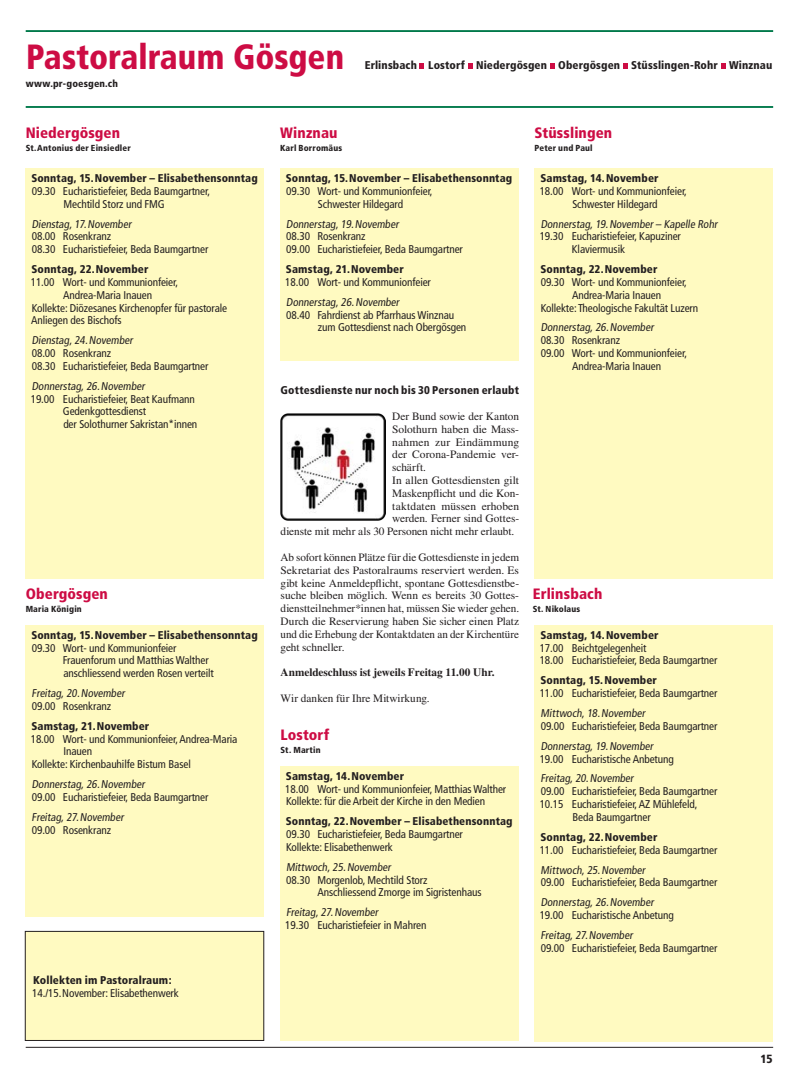
<style>
.page{position:relative;width:798px;height:1081px;background:#fff}
.page>*{position:absolute;margin:0;border:0;box-sizing:border-box;transform-origin:0 0}
.t1{font:900 condensed 35px "Frutiger";color:#cd0c44;scale:.95 1}
.t2{font:900 condensed 15px "Frutiger";letter-spacing:.005em;color:#cd0c44}
.t3{font:900 condensed 11.88px "Frutiger";color:#231f20}
.t4{font:condensed 11.25px/12.9px "Frutiger";letter-spacing:-.01em;color:#231f20}
.t5{font:11.25px/12.8px "Times";color:#231f20;text-align:justify}
.t6{font:900 condensed 11.25px "Frutiger";letter-spacing:.01em;color:#231f20}
.t7{font:700 11.25px "Times";color:#231f20}
.t8{font:900 condensed 10px "Frutiger";letter-spacing:.015em;color:#231f20}
.t9{font:900 condensed 8.75px "Frutiger";letter-spacing:.02em;color:#231f20}
</style>
<div class="page">
<hr style="left:26px;top:30px;width:746px;height:2px;background:#00794a">
<hr style="left:26px;top:106px;width:746px;height:2px;background:#00794a">
<div style="left:26px;top:168px;width:238px;height:410px;background:#fffac1"></div>
<div style="left:26px;top:625px;width:238px;height:291px;background:#fffac1"></div>
<div style="left:280px;top:168px;width:238px;height:193px;background:#fffac1"></div>
<div style="left:534px;top:168px;width:238px;height:410px;background:#fffac1"></div>
<div style="left:280px;top:766px;width:238px;height:274px;background:#fffac1"></div>
<div style="left:534px;top:625px;width:238px;height:416px;background:#fffac1"></div>
<div style="left:25px;top:931px;width:239px;height:109px;background:#fffac1"></div>
<div style="left:25px;top:931px;width:239px;height:109px;border:1px solid #231f20"></div>
<img style="left:280px;top:413px;width:105px;height:108px">
<hr style="left:26px;top:1047px;width:746px;height:1px;background:#231f20">
<svg style="left:468px;top:63px;width:4px;height:5px"></svg>
<svg style="left:623px;top:63px;width:4px;height:5px"></svg>
<svg style="left:721px;top:63px;width:4px;height:5px"></svg>
<svg style="left:550px;top:63px;width:5px;height:5px"></svg>
<svg style="left:419px;top:63px;width:5px;height:5px"></svg>
<h1 class="t1" style="left:26px;top:36px;width:336px">Pastoralraum Gösgen</h1>
<p class="t8" style="left:26px;top:78px;width:94px">www.pr-goesgen.ch</p>
<p class="t6" style="left:364px;top:58px;width:409px">Erlinsbach Lostorf Niedergösgen Obergösgen Stüsslingen-Rohr Winznau</p>
<h2 class="t2" style="left:26px;top:124px;width:96px">Niedergösgen</h2>
<h2 class="t2" style="left:280px;top:124px;width:59px">Winznau</h2>
<h2 class="t2" style="left:534px;top:124px;width:79px">Stüsslingen</h2>
<p class="t9" style="left:26px;top:142px;width:106px">St.Antonius der Einsiedler</p>
<p class="t9" style="left:280px;top:142px;width:64px">Karl Borromäus</p>
<p class="t9" style="left:534px;top:142px;width:59px">Peter und Paul</p>
<p class="t6" style="left:31px;top:171px;width:228px">Sonntag, 15.November – Elisabethensonntag</p>
<p class="t4" style="left:64px;top:184px;width:148px;text-indent:-32px">09.30 Eucharistiefeier, Beda Baumgartner,<br>Mechtild Storz und FMG</p>
<p class="t4" style="left:32px;top:217px;width:178px">Dienstag,17.November<br>08.00 Rosenkranz<br>08.30 Eucharistiefeier, Beda Baumgartner</p>
<p class="t6" style="left:31px;top:262px;width:118px">Sonntag, 22.November</p>
<p class="t4" style="left:31px;top:276px;width:149px">11.00 Wort- und Kommunionfeier,</p>
<p class="t4" style="left:63px;top:288px;width:91px">Andrea-Maria Inauen</p>
<p class="t4" style="left:32px;top:301px;width:197px">Kollekte: Diözesanes Kirchenopfer für pastorale</p>
<p class="t4" style="left:31px;top:314px;width:92px">Anliegen des Bischofs</p>
<p class="t4" style="left:32px;top:334px;width:178px">Dienstag,24.November<br>08.00 Rosenkranz<br>08.30 Eucharistiefeier, Beda Baumgartner</p>
<p class="t4" style="left:32px;top:379px;width:116px">Donnerstag,26.November</p>
<p class="t4" style="left:31px;top:392px;width:166px">19.00 Eucharistiefeier, Beat Kaufmann</p>
<p class="t4" style="left:63px;top:405px;width:85px">Gedenkgottesdienst</p>
<p class="t4" style="left:63px;top:418px;width:135px">der Solothurner Sakristan*innen</p>
<h2 class="t2" style="left:26px;top:585px;width:84px">Obergösgen</h2>
<p class="t9" style="left:26px;top:604px;width:58px">Maria Königin</p>
<p class="t6" style="left:31px;top:628px;width:228px">Sonntag, 15.November – Elisabethensonntag</p>
<p class="t4" style="left:63px;top:641px;width:152px;text-indent:-31px">09.30 Wort- und Kommunionfeier<br>Frauenforum und Matthias Walther anschliessend werden Rosen verteilt</p>
<p class="t4" style="left:32px;top:687px;width:96px">Freitag,20.November<br>09.00 Rosenkranz</p>
<p class="t6" style="left:31px;top:719px;width:119px">Samstag, 21.November</p>
<p class="t4" style="left:31px;top:732px;width:208px">18.00 Wort- und Kommunionfeier, Andrea-Maria</p>
<p class="t4" style="left:64px;top:745px;width:30px">Inauen</p>
<p class="t4" style="left:32px;top:758px;width:160px">Kollekte: Kirchenbauhilfe Bistum Basel</p>
<p class="t4" style="left:32px;top:778px;width:178px">Donnerstag,26.November<br>09.00 Eucharistiefeier, Beda Baumgartner</p>
<p class="t4" style="left:32px;top:810px;width:95px">Freitag,27.November<br>09.00 Rosenkranz</p>
<p class="t6" style="left:286px;top:171px;width:228px">Sonntag, 15.November – Elisabethensonntag</p>
<p class="t4" style="left:286px;top:184px;width:148px;text-align:center">09.30 Wort- und Kommunionfeier,<br>Schwester Hildegard</p>
<p class="t4" style="left:286px;top:217px;width:178px">Donnerstag,19.November<br>08.30 Rosenkranz<br>09.00 Eucharistiefeier, Beda Baumgartner</p>
<p class="t6" style="left:286px;top:262px;width:119px">Samstag, 21.November</p>
<p class="t4" style="left:285px;top:272px;width:147px;line-height:19.9px">18.00 Wort- und Kommunionfeier<br>Donnerstag,26.November</p>
<p class="t4" style="left:318px;top:308px;width:150px;text-indent:-32px">08.40 Fahrdienst ab Pfarrhaus Winznau zum Gottesdienst nach Obergösgen</p>
<p class="t6" style="left:280px;top:384px;width:240px">Gottesdienste nur noch bis 30 Personen erlaubt</p>
<p class="t5" style="left:392px;top:410px;width:128px">Der Bund sowie der Kanton</p>
<p class="t5" style="left:392px;top:422px;width:128px">Solothurn haben die Mass-</p>
<p class="t5" style="left:392px;top:435px;width:128px">nahmen zur Eindämmung</p>
<p class="t5" style="left:392px;top:448px;width:128px">der Corona-Pandemie ver-</p>
<p class="t5" style="left:392px;top:461px;width:35px">schärft.</p>
<p class="t5" style="left:392px;top:474px;width:128px">In allen Gottesdiensten gilt</p>
<p class="t5" style="left:392px;top:486px;width:128px">Maskenpflicht und die Kon-</p>
<p class="t5" style="left:392px;top:499px;width:128px">taktdaten müssen erhoben</p>
<p class="t5" style="left:392px;top:512px;width:128px">werden. Ferner sind Gottes-</p>
<p class="t5" style="left:280px;top:525px;width:235px">dienste mit mehr als 30 Personen nicht mehr erlaubt.</p>
<p class="t5" style="left:280px;top:551px;width:240px">Ab sofort können Plätze für die Gottesdienste in jedem Sekretariat des Pastoralraums reserviert werden. Es gibt keine Anmeldepflicht, spontane Gottesdienstbe&shy;suche bleiben möglich. Wenn es bereits 30 Gottes&shy;dienstteilnehmer*innen hat, müssen Sie wieder gehen.<br>Durch die Reservierung haben Sie sicher einen Platz und die Erhebung der Kontaktdaten an der Kirchentüre geht schneller.</p>
<p class="t7" style="left:280px;top:666px;width:215px">Anmeldeschluss ist jeweils Freitag 11.00 Uhr.</p>
<p class="t5" style="left:280px;top:691px;width:150px">Wir danken für Ihre Mitwirkung.</p>
<h2 class="t2" style="left:280px;top:726px;width:50px">Lostorf</h2>
<p class="t9" style="left:280px;top:745px;width:42px">St. Martin</p>
<p class="t6" style="left:286px;top:769px;width:120px">Samstag, 14.November</p>
<p class="t4" style="left:285px;top:782px;width:222px">18.00 Wort- und Kommunionfeier, Matthias Walther<br>Kollekte: für die Arbeit der Kirche in den Medien</p>
<p class="t6" style="left:286px;top:814px;width:228px">Sonntag, 22.November – Elisabethensonntag</p>
<p class="t4" style="left:286px;top:828px;width:178px">09.30 Eucharistiefeier, Beda Baumgartner<br>Kollekte: Elisabethenwerk</p>
<p class="t4" style="left:286px;top:860px;width:108px">Mittwoch,25.November</p>
<p class="t4" style="left:286px;top:873px;width:143px">08.30 Morgenlob, Mechtild Storz</p>
<p class="t4" style="left:317px;top:886px;width:166px">Anschliessend Zmorge im Sigristenhaus</p>
<p class="t4" style="left:285px;top:906px;width:143px">Freitag,27.November<br>19.30 Eucharistiefeier in Mahren</p>
<p class="t6" style="left:540px;top:171px;width:120px">Samstag, 14.November</p>
<p class="t4" style="left:539px;top:184px;width:149px;text-align:center">18.00 Wort- und Kommunionfeier,<br>Schwester Hildegard</p>
<p class="t4" style="left:540px;top:217px;width:180px">Donnerstag,19.November– Kapelle Rohr</p>
<p class="t4" style="left:539px;top:230px;width:143px">19.30 Eucharistiefeier, Kapuziner</p>
<p class="t4" style="left:571px;top:243px;width:55px">Klaviermusik</p>
<p class="t6" style="left:540px;top:262px;width:118px">Sonntag, 22.November</p>
<p class="t4" style="left:540px;top:276px;width:148px">09.30 Wort- und Kommunionfeier,</p>
<p class="t4" style="left:572px;top:288px;width:91px">Andrea-Maria Inauen</p>
<p class="t4" style="left:540px;top:301px;width:159px">Kollekte: Theologische Fakultät Luzern</p>
<p class="t4" style="left:540px;top:321px;width:116px">Donnerstag,26.November</p>
<p class="t4" style="left:540px;top:334px;width:81px">08.30 Rosenkranz</p>
<p class="t4" style="left:540px;top:347px;width:148px">09.00 Wort- und Kommunionfeier,</p>
<p class="t4" style="left:572px;top:359px;width:91px">Andrea-Maria Inauen</p>
<h2 class="t2" style="left:532px;top:585px;width:71px">Erlinsbach</h2>
<p class="t9" style="left:532px;top:604px;width:49px">St. Nikolaus</p>
<p class="t6" style="left:540px;top:628px;width:120px">Samstag, 14.November</p>
<p class="t4" style="left:539px;top:641px;width:179px">17.00 Beichtgelegenheit<br>18.00 Eucharistiefeier, Beda Baumgartner</p>
<p class="t6" style="left:540px;top:673px;width:118px">Sonntag, 15.November</p>
<p class="t4" style="left:539px;top:683px;width:179px;line-height:19.9px">11.00 Eucharistiefeier, Beda Baumgartner<br>Mittwoch,18.November</p>
<p class="t4" style="left:540px;top:716px;width:178px;line-height:19.9px">09.00 Eucharistiefeier, Beda Baumgartner<br>Donnerstag,19.November</p>
<p class="t4" style="left:539px;top:749px;width:136px;line-height:19.9px">19.00 Eucharistische Anbetung<br>Freitag,20.November</p>
<p class="t4" style="left:540px;top:785px;width:178px">09.00 Eucharistiefeier, Beda Baumgartner</p>
<p class="t4" style="left:539px;top:798px;width:159px">10.15 Eucharistiefeier, AZ Mühlefeld,</p>
<p class="t4" style="left:572px;top:810px;width:80px">Beda Baumgartner</p>
<p class="t6" style="left:540px;top:830px;width:118px">Sonntag, 22.November</p>
<p class="t4" style="left:539px;top:840px;width:179px;line-height:19.9px">11.00 Eucharistiefeier, Beda Baumgartner<br>Mittwoch,25.November</p>
<p class="t4" style="left:540px;top:872px;width:178px;line-height:19.9px">09.00 Eucharistiefeier, Beda Baumgartner<br>Donnerstag,26.November</p>
<p class="t4" style="left:539px;top:905px;width:136px;line-height:19.9px">19.00 Eucharistische Anbetung<br>Freitag,27.November</p>
<p class="t4" style="left:540px;top:941px;width:178px">09.00 Eucharistiefeier, Beda Baumgartner</p>
<p class="t6" style="left:33px;top:973px;width:140px">Kollekten im Pastoralraum:</p>
<p class="t4" style="left:32px;top:986px;width:148px">14./15.November: Elisabethenwerk</p>
<p class="t3" style="left:760px;top:1052px;width:14px">15</p>
</div>
